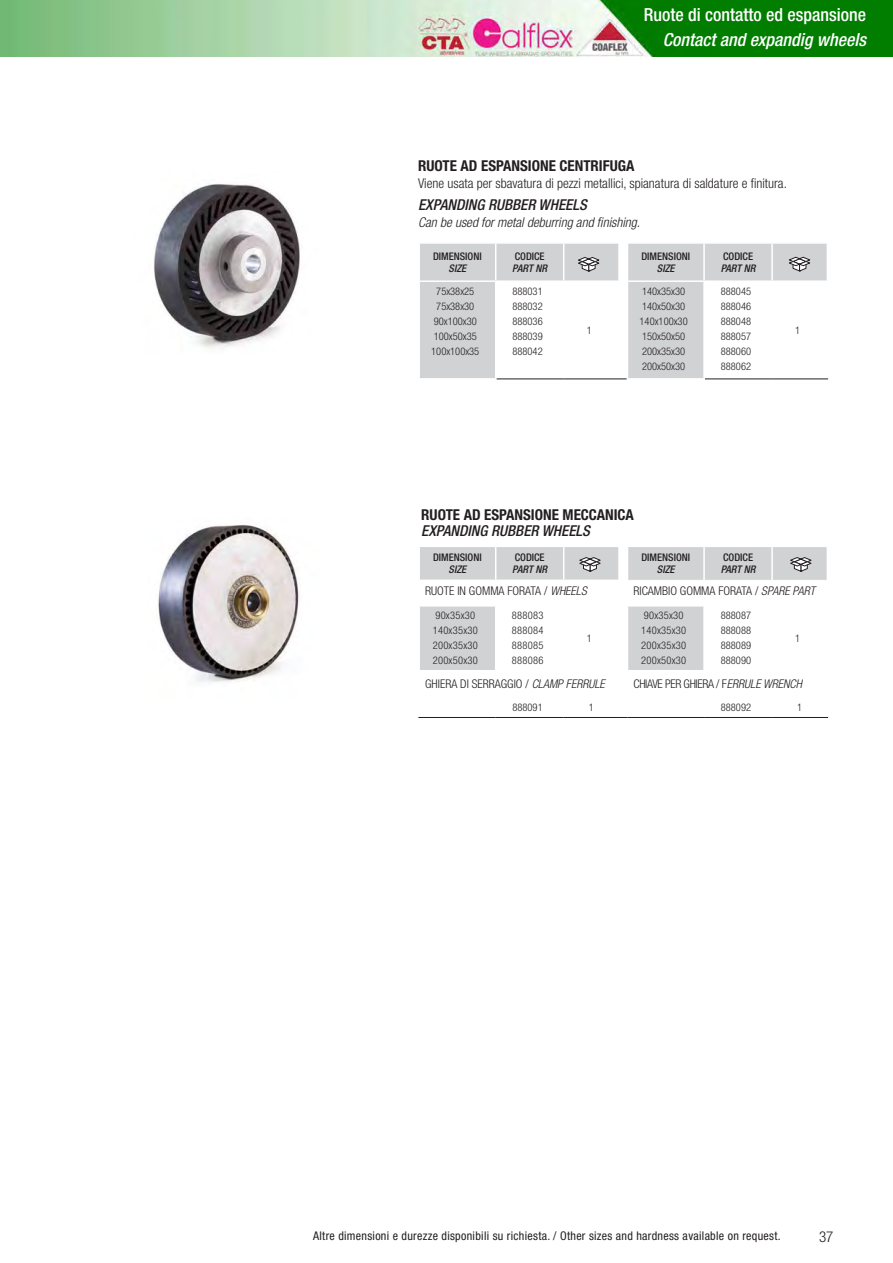
<style>
.page{position:relative;width:893px;height:1263px;background:#fff}
.page>*{position:absolute;margin:0;border:0;box-sizing:border-box;transform-origin:0 0}
.t1{font:500 condensed 18px "Helvetica Neue LT Pro";color:#fff}
.t2{font:italic 500 condensed 18px "Helvetica Neue LT Pro";color:#fff}
.t3{font:700 condensed 15px "Helvetica Neue LT Pro";color:#231f20}
.t4{font:italic 500 condensed 15px "Helvetica Neue LT Pro";color:#231f20}
.t5{font:300 condensed 15px "Helvetica Neue LT Pro";color:#231f20}
.t6{font:300 condensed 13.5px "Helvetica Neue LT Pro";color:#231f20}
.t7{font:italic 300 condensed 13.5px "Helvetica Neue LT Pro";color:#231f20}
.t8{font:condensed 12px "Helvetica Neue LT Pro";letter-spacing:.025em;color:#231f20}
.t9{font:300 condensed 12px "Helvetica Neue LT Pro";color:#231f20}
.t10{font:300 condensed 12px "Helvetica Neue LT Pro";letter-spacing:-.03em;color:#231f20}
.t11{font:300 condensed 10.5px/15px "Helvetica Neue LT Pro";color:#231f20}
.t12{font:300 condensed 10.5px/15px "Helvetica Neue LT Pro";letter-spacing:.025em;color:#231f20}
.t13{font:500 condensed 10.5px "Helvetica Neue LT Pro";color:#231f20}
.t14{font:italic 500 condensed 10.5px "Helvetica Neue LT Pro";color:#231f20}
.s1{font-style:italic}
</style>
<div class="page">
<svg style="left:420px;top:244px;width:407px;height:135px;fill:#d1d2d4"></svg>
<div style="left:619px;top:243px;width:8px;height:38px;background:#fff"></div>
<hr style="left:618px;top:282px;width:2px;height:97px;background:#fff">
<hr style="left:771px;top:282px;width:2px;height:97px;background:#fff">
<hr style="left:563px;top:282px;width:1px;height:97px;background:#fff">
<hr style="left:495px;top:244px;width:1px;height:36px;background:#fff">
<hr style="left:703px;top:244px;width:2px;height:36px;background:#fff">
<hr style="left:496px;top:280px;width:68px;height:2px;background:#fff">
<hr style="left:704px;top:280px;width:68px;height:2px;background:#fff">
<hr style="left:563px;top:244px;width:1px;height:36px;background:#fff">
<hr style="left:627px;top:244px;width:1px;height:36px;background:#fff">
<hr style="left:771px;top:244px;width:2px;height:36px;background:#fff">
<hr style="left:618px;top:244px;width:2px;height:36px;background:#fff">
<hr style="left:564px;top:280px;width:55px;height:2px;background:#fff">
<hr style="left:772px;top:280px;width:56px;height:2px;background:#fff">
<hr style="left:496px;top:379px;width:68px;height:1px;background:#231f20">
<hr style="left:564px;top:379px;width:55px;height:1px;background:#231f20">
<hr style="left:705px;top:379px;width:67px;height:1px;background:#231f20">
<hr style="left:772px;top:379px;width:56px;height:1px;background:#231f20">
<hr style="left:418px;top:280px;width:78px;height:2px;background:#fff">
<hr style="left:495px;top:282px;width:1px;height:96px;background:#fff">
<hr style="left:418px;top:378px;width:78px;height:2px;background:#fff">
<hr style="left:627px;top:280px;width:77px;height:2px;background:#fff">
<hr style="left:627px;top:282px;width:1px;height:96px;background:#fff">
<hr style="left:703px;top:282px;width:2px;height:96px;background:#fff">
<hr style="left:627px;top:378px;width:78px;height:2px;background:#fff">
<svg style="left:420px;top:547px;width:407px;height:123px"></svg>
<div style="left:619px;top:546px;width:8px;height:34px;background:#fff"></div>
<hr style="left:618px;top:581px;width:2px;height:24px;background:#fff">
<hr style="left:618px;top:607px;width:2px;height:63px;background:#fff">
<hr style="left:771px;top:606px;width:2px;height:64px;background:#fff">
<hr style="left:563px;top:607px;width:1px;height:63px;background:#fff">
<hr style="left:495px;top:547px;width:1px;height:33px;background:#fff">
<hr style="left:703px;top:547px;width:2px;height:33px;background:#fff">
<hr style="left:496px;top:580px;width:68px;height:1px;background:#fff">
<hr style="left:496px;top:605px;width:68px;height:2px;background:#fff">
<hr style="left:563px;top:547px;width:1px;height:33px;background:#fff">
<hr style="left:627px;top:547px;width:1px;height:33px;background:#fff">
<hr style="left:771px;top:547px;width:2px;height:33px;background:#fff">
<hr style="left:418px;top:580px;width:78px;height:1px;background:#fff">
<hr style="left:618px;top:547px;width:2px;height:33px;background:#fff">
<hr style="left:564px;top:580px;width:55px;height:1px;background:#fff">
<hr style="left:564px;top:605px;width:55px;height:2px;background:#fff">
<svg style="left:619px;top:580px;width:9px;height:27px"></svg>
<hr style="left:418px;top:717px;width:78px;height:1px;background:#231f20">
<hr style="left:496px;top:717px;width:68px;height:1px;background:#231f20">
<hr style="left:564px;top:717px;width:55px;height:1px;background:#231f20">
<hr style="left:627px;top:717px;width:77px;height:1px;background:#231f20">
<hr style="left:704px;top:717px;width:68px;height:1px;background:#231f20">
<hr style="left:772px;top:717px;width:56px;height:1px;background:#231f20">
<hr style="left:628px;top:580px;width:76px;height:1px;background:#fff">
<hr style="left:704px;top:580px;width:68px;height:1px;background:#fff">
<hr style="left:772px;top:580px;width:55px;height:1px;background:#fff">
<hr style="left:705px;top:606px;width:67px;height:1px;background:#fff">
<hr style="left:772px;top:606px;width:55px;height:1px;background:#fff">
<hr style="left:418px;top:605px;width:78px;height:2px;background:#fff">
<hr style="left:495px;top:607px;width:1px;height:63px;background:#fff">
<hr style="left:627px;top:605px;width:78px;height:2px;background:#fff">
<hr style="left:627px;top:607px;width:1px;height:63px;background:#fff">
<hr style="left:703px;top:607px;width:2px;height:63px;background:#fff">
<img style="left:158px;top:524px;width:141px;height:159px">
<svg style="left:577px;top:257px;width:23px;height:15px"></svg>
<svg style="left:788px;top:257px;width:23px;height:15px"></svg>
<svg style="left:579px;top:557px;width:22px;height:15px"></svg>
<svg style="left:790px;top:557px;width:22px;height:15px"></svg>
<img style="left:154px;top:184px;width:146px;height:165px">
<img style="left:0;top:0;width:893px;height:57px">
<p class="t1" style="left:644px;top:4px;width:224px">Ruote di contatto ed espansione</p>
<p class="t2" style="left:663px;top:29px;width:205px">Contact and expandig wheels</p>
<p class="t3" style="left:418px;top:157px;width:218px">RUOTE AD ESPANSIONE CENTRIFUGA</p>
<p class="t6" style="left:418px;top:175px;width:370px">Viene usata per sbavatura di pezzi metallici, spianatura di saldature e finitura.</p>
<p class="t4" style="left:418px;top:196px;width:170px">EXPANDING RUBBER WHEELS</p>
<p class="t7" style="left:418px;top:214px;width:224px">Can be used for metal deburring and finishing.</p>
<p class="t13" style="left:433px;top:249px;width:50px">DIMENSIONI</p>
<p class="t14" style="left:449px;top:262px;width:19px">SIZE</p>
<p class="t13" style="left:515px;top:249px;width:31px">CODICE</p>
<p class="t14" style="left:512px;top:262px;width:36px">PART NR</p>
<p class="t13" style="left:641px;top:249px;width:50px">DIMENSIONI</p>
<p class="t14" style="left:657px;top:262px;width:19px">SIZE</p>
<p class="t13" style="left:723px;top:249px;width:31px">CODICE</p>
<p class="t14" style="left:721px;top:262px;width:36px">PART NR</p>
<p class="t11" style="left:436px;top:283px;width:40px">75x38x25</p>
<p class="t11" style="left:436px;top:298px;width:40px">75x38x30</p>
<p class="t11" style="left:434px;top:313px;width:45px">90x100x30</p>
<p class="t11" style="left:434px;top:328px;width:45px">100x50x35</p>
<p class="t11" style="left:431px;top:343px;width:50px">100x100x35</p>
<p class="t11" style="left:512px;top:283px;width:32px">888031</p>
<p class="t11" style="left:512px;top:298px;width:32px">888032</p>
<p class="t11" style="left:512px;top:313px;width:32px">888036</p>
<p class="t11" style="left:512px;top:328px;width:32px">888039</p>
<p class="t11" style="left:512px;top:343px;width:32px">888042</p>
<p class="t11" style="left:587px;top:323px;width:7px">1</p>
<p class="t11" style="left:642px;top:283px;width:45px">140x35x30</p>
<p class="t11" style="left:642px;top:298px;width:45px">140x50x30</p>
<p class="t11" style="left:640px;top:313px;width:50px">140x100x30</p>
<p class="t11" style="left:642px;top:328px;width:45px">150x50x50</p>
<p class="t11" style="left:642px;top:343px;width:45px">200x35x30</p>
<p class="t11" style="left:642px;top:358px;width:45px">200x50x30</p>
<p class="t11" style="left:721px;top:283px;width:32px">888045</p>
<p class="t11" style="left:721px;top:298px;width:32px">888046<br>888048</p>
<p class="t11" style="left:721px;top:328px;width:32px">888057</p>
<p class="t11" style="left:721px;top:343px;width:32px">888060</p>
<p class="t11" style="left:721px;top:358px;width:32px">888062</p>
<p class="t11" style="left:795px;top:323px;width:7px">1</p>
<p class="t3" style="left:421px;top:505px;width:214px">RUOTE AD ESPANSIONE MECCANICA</p>
<p class="t4" style="left:421px;top:522px;width:170px">EXPANDING RUBBER WHEELS</p>
<p class="t13" style="left:433px;top:551px;width:50px">DIMENSIONI</p>
<p class="t14" style="left:449px;top:563px;width:19px">SIZE</p>
<p class="t13" style="left:515px;top:551px;width:31px">CODICE</p>
<p class="t14" style="left:512px;top:563px;width:36px">PART NR</p>
<p class="t13" style="left:641px;top:551px;width:50px">DIMENSIONI</p>
<p class="t14" style="left:657px;top:563px;width:19px">SIZE</p>
<p class="t13" style="left:723px;top:551px;width:31px">CODICE</p>
<p class="t14" style="left:721px;top:563px;width:36px">PART NR</p>
<p class="t9" style="left:425px;top:584px;width:163px">RUOTE IN GOMMA FORATA / <span class="s1">WHEELS</span></p>
<p class="t9" style="left:633px;top:584px;width:183px">RICAMBIO GOMMA FORATA / <span class="s1">SPARE PART</span></p>
<p class="t12" style="left:435px;top:608px;width:41px">90x35x30</p>
<p class="t12" style="left:433px;top:623px;width:47px">140x35x30</p>
<p class="t12" style="left:433px;top:638px;width:47px">200x35x30<br>200x50x30</p>
<p class="t11" style="left:512px;top:608px;width:33px">888083</p>
<p class="t11" style="left:512px;top:623px;width:33px">888084</p>
<p class="t11" style="left:512px;top:638px;width:33px">888085</p>
<p class="t11" style="left:512px;top:653px;width:33px">888086</p>
<p class="t12" style="left:644px;top:608px;width:41px">90x35x30</p>
<p class="t12" style="left:641px;top:623px;width:47px">140x35x30</p>
<p class="t12" style="left:641px;top:638px;width:47px">200x35x30<br>200x50x30</p>
<p class="t11" style="left:721px;top:608px;width:32px">888087</p>
<p class="t11" style="left:721px;top:623px;width:32px">888088</p>
<p class="t11" style="left:721px;top:638px;width:32px">888089</p>
<p class="t11" style="left:721px;top:653px;width:32px">888090</p>
<p class="t11" style="left:587px;top:631px;width:7px">1</p>
<p class="t11" style="left:795px;top:631px;width:7px">1</p>
<p class="t9" style="left:425px;top:677px;width:181px">GHIERA DI SERRAGGIO / <span class="s1">CLAMP FERRULE</span></p>
<p class="t10" style="left:633px;top:677px;width:170px">CHIAVE PER GHIERA / F<span class="s1">ERRULE WRENCH</span></p>
<p class="t11" style="left:512px;top:699px;width:32px">888091</p>
<p class="t11" style="left:589px;top:699px;width:7px">1</p>
<p class="t11" style="left:721px;top:699px;width:32px">888092</p>
<p class="t11" style="left:797px;top:699px;width:7px">1</p>
<p class="t8" style="left:313px;top:1228px;width:469px">Altre dimensioni e durezze disponibili su richiesta. / Other sizes and hardness available on request.</p>
<h2 class="t5" style="left:819px;top:1228px;width:16px">37</h2>
</div>
